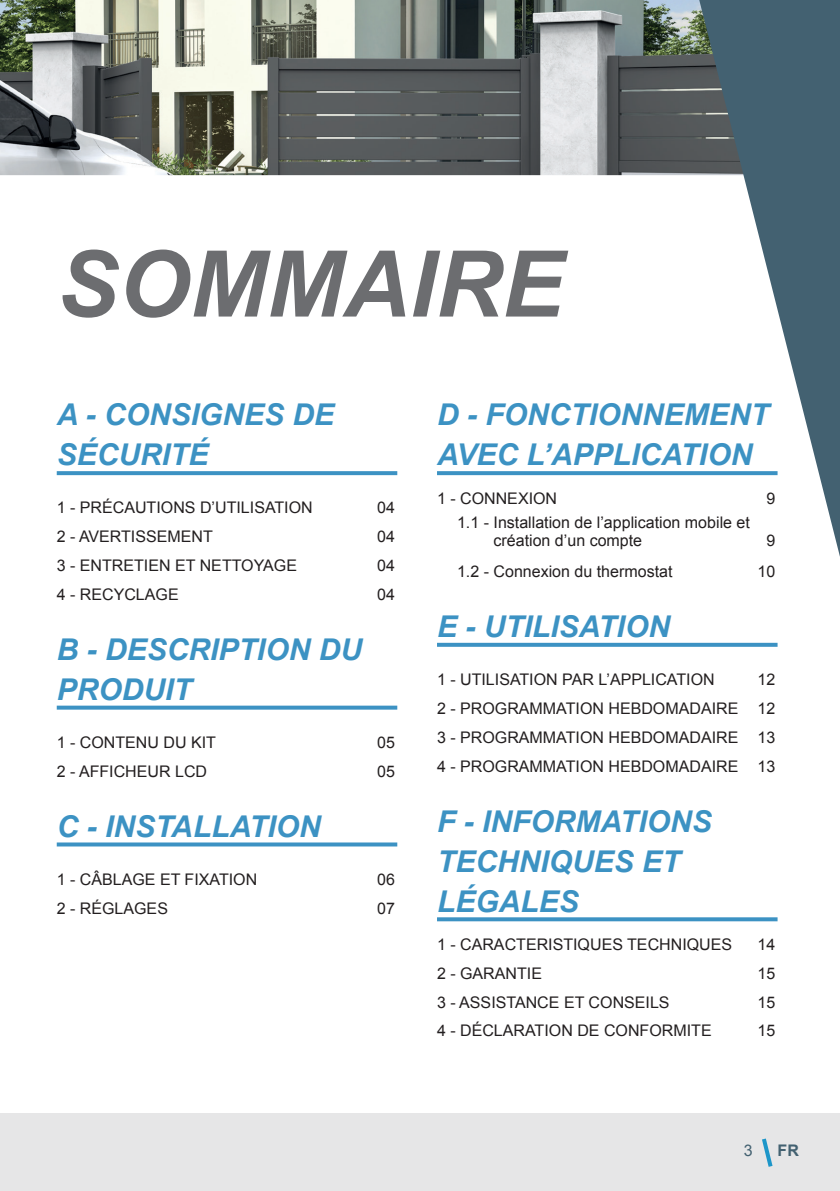
<style>
.page{position:relative;width:840px;height:1191px;background:#fff}
.page>*{position:absolute;margin:0;border:0;box-sizing:border-box;transform-origin:0 0}
.t1{font:italic 700 92px "Arial";color:#6c6d70}
.t2{font:italic 700 30px/40px "Arial";color:#3c92c3}
.t3{font:16px/28.8px "Arial";color:#231f20}
.t4{font:700 16px "Arial";color:#436171}
.t5{font:16px "Arial";color:#436171}
</style>
<div class="page">
<img style="left:0;top:0;width:698px;height:175px">
<svg style="left:698px;top:0;width:141px;height:553px"></svg>
<div style="left:0;top:1113px;width:839px;height:78px;background:#e6e6e7"></div>
<svg style="left:762px;top:1138px;width:11px;height:29px"></svg>
<svg style="left:57px;top:471px;width:340px;height:4px"></svg>
<svg style="left:57px;top:705px;width:340px;height:4px"></svg>
<svg style="left:57px;top:842px;width:340px;height:4px"></svg>
<svg style="left:437px;top:471px;width:340px;height:4px"></svg>
<svg style="left:437px;top:643px;width:340px;height:4px"></svg>
<svg style="left:437px;top:917px;width:340px;height:4px"></svg>
<h1 class="t1" style="left:57px;top:224px;width:507px">SOMMAIRE</h1>
<h2 class="t2" style="left:57px;top:396px;width:279px">A - CONSIGNES DE<br>SÉCURITÉ</h2>
<p class="t3" style="left:57px;top:493px;width:257px">1 - PRÉCAUTIONS D’UTILISATION</p>
<p class="t3" style="left:377px;top:493px;width:19px">04</p>
<p class="t3" style="left:57px;top:522px;width:157px">2 - AVERTISSEMENT</p>
<p class="t3" style="left:377px;top:522px;width:19px">04</p>
<p class="t3" style="left:57px;top:551px;width:242px">3 - ENTRETIEN ET NETTOYAGE</p>
<p class="t3" style="left:377px;top:551px;width:19px">04</p>
<p class="t3" style="left:57px;top:580px;width:123px">4 - RECYCLAGE</p>
<p class="t3" style="left:377px;top:580px;width:19px">04</p>
<h2 class="t2" style="left:57px;top:630px;width:307px">B - DESCRIPTION DU<br>PRODUIT</h2>
<p class="t3" style="left:57px;top:728px;width:161px">1 - CONTENU DU KIT</p>
<p class="t3" style="left:377px;top:728px;width:19px">05</p>
<p class="t3" style="left:57px;top:757px;width:152px">2 - AFFICHEUR LCD</p>
<p class="t3" style="left:377px;top:757px;width:19px">05</p>
<h2 class="t2" style="left:57px;top:807px;width:265px">C - INSTALLATION</h2>
<p class="t3" style="left:57px;top:865px;width:202px">1 - CÂBLAGE ET FIXATION</p>
<p class="t3" style="left:377px;top:865px;width:19px">06</p>
<p class="t3" style="left:57px;top:893px;width:113px">2 - RÉGLAGES</p>
<p class="t3" style="left:377px;top:893px;width:19px">07</p>
<h2 class="t2" style="left:437px;top:396px;width:333px">D - FONCTIONNEMENT<br>AVEC L’APPLICATION</h2>
<p class="t3" style="left:437px;top:484px;width:122px">1 - CONNEXION</p>
<p class="t3" style="left:766px;top:484px;width:10px">9</p>
<p class="t3" style="left:493px;top:513px;width:258px;line-height:18px;text-indent:-36px">1.1 - Installation de l’application mobile et création d’un compte</p>
<p class="t3" style="left:766px;top:526px;width:10px">9</p>
<p class="t3" style="left:457px;top:557px;width:217px">1.2 - Connexion du thermostat</p>
<p class="t3" style="left:757px;top:557px;width:19px">10</p>
<h2 class="t2" style="left:437px;top:608px;width:234px">E - UTILISATION</h2>
<p class="t3" style="left:437px;top:665px;width:279px">1 - UTILISATION PAR L’APPLICATION</p>
<p class="t3" style="left:437px;top:665px;width:339px;text-align:justify;text-indent:320px">12<br>2 - PROGRAMMATION HEBDOMADAIRE 12<br>3 - PROGRAMMATION HEBDOMADAIRE 13<br>4 - PROGRAMMATION HEBDOMADAIRE 13</p>
<h2 class="t2" style="left:437px;top:802px;width:276px">F - INFORMATIONS<br>TECHNIQUES ET<br>LÉGALES</h2>
<p class="t3" style="left:437px;top:930px;width:296px">1 - CARACTERISTIQUES TECHNIQUES</p>
<p class="t3" style="left:757px;top:930px;width:19px">14</p>
<p class="t3" style="left:437px;top:959px;width:106px">2 - GARANTIE</p>
<p class="t3" style="left:757px;top:959px;width:19px">15</p>
<p class="t3" style="left:437px;top:987px;width:234px">3 - ASSISTANCE ET CONSEILS</p>
<p class="t3" style="left:757px;top:987px;width:19px">15</p>
<p class="t3" style="left:437px;top:1016px;width:276px">4 - DÉCLARATION DE CONFORMITE</p>
<p class="t3" style="left:757px;top:1016px;width:19px">15</p>
<p class="t5" style="left:743px;top:1139px;width:10px">3</p>
<p class="t4" style="left:777px;top:1139px;width:23px">FR</p>
</div>
